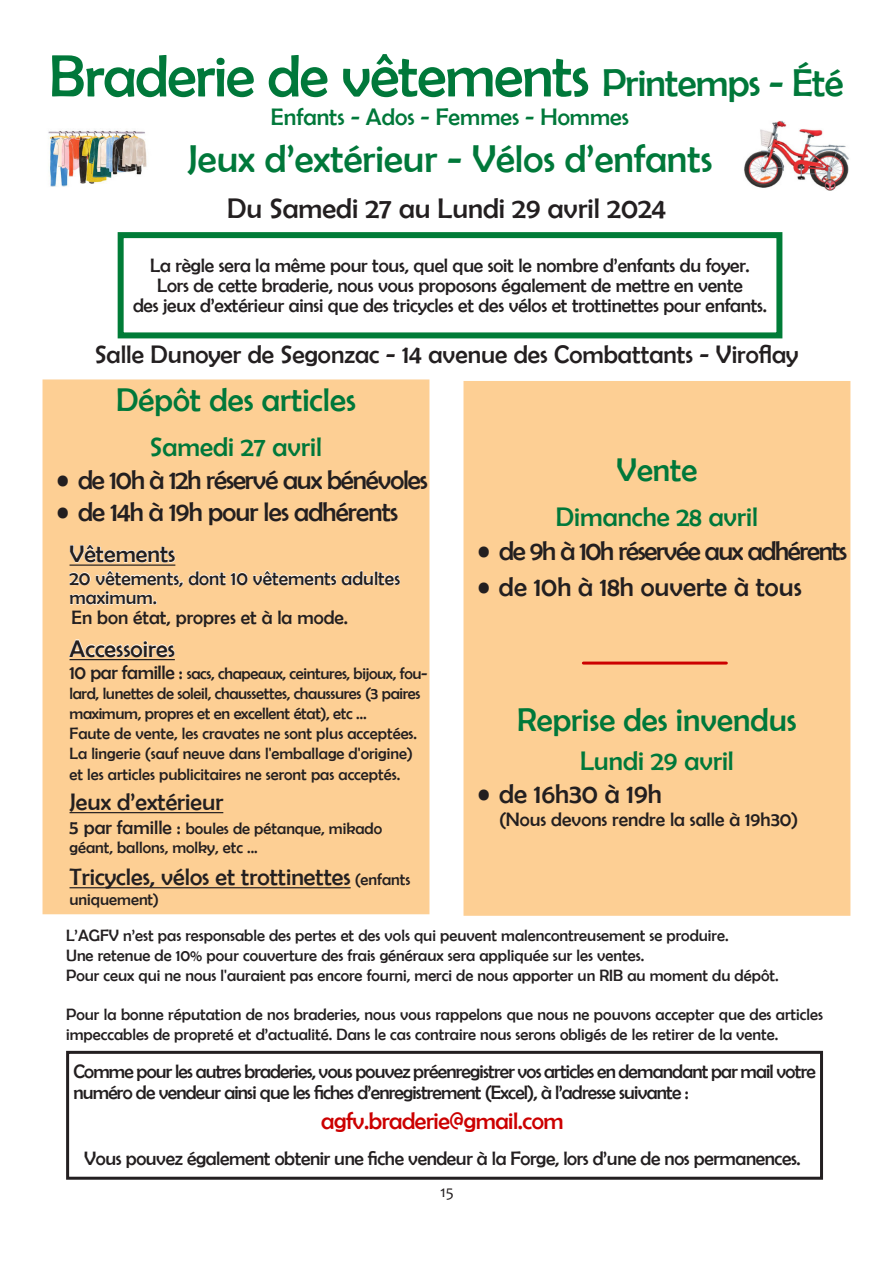
<style>
.page{position:relative;width:893px;height:1263px;background:#fff}
.page>*{position:absolute;margin:0;border:0;box-sizing:border-box;transform-origin:0 0}
.t1{font:60px "Berlin Sans FB";letter-spacing:-.02em;color:#00783a}
.t2{font:39px "Berlin Sans FB";color:#00783a}
.t3{font:33px "Berlin Sans FB";color:#00783a}
.t4{font:28.5px "Berlin Sans FB";color:#231f20}
.t5{font:27px "Berlin Sans FB";letter-spacing:-.04em;color:#231f20}
.t6{font:27px "Berlin Sans FB";color:#00783a}
.t7{font:27px "Berlin Sans FB";color:#231f20}
.t8{font:25.5px "Berlin Sans FB";color:#231f20}
.t9{font:24px "Berlin Sans FB";color:#231f20}
.t10{font:24px "Berlin Sans FB";color:#00783a}
.t11{font:24px "Berlin Sans FB";letter-spacing:-.02em;color:#c00}
.t12{font:19.5px/19.8px "Berlin Sans FB";letter-spacing:-.01em;color:#231f20;text-align:center}
.t13{font:19.5px/21px "Berlin Sans FB";letter-spacing:-.04em;color:#231f20}
.t14{font:16.5px/20.1px "Berlin Sans FB";color:#231f20}
.t15{font:16.5px "Candara";color:#231f20}
.s1{font-size:39px}
.s2{font-size:19.5px}
.s3{font-size:16.5px}
</style>
<div class="page">
<div style="left:66px;top:1051px;width:757px;height:129px;border:3px solid #231f20"></div>
<img style="left:744px;top:121px;width:105px;height:69px">
<img style="left:48px;top:130px;width:99px;height:57px">
<div style="left:118px;top:232px;width:664px;height:106px;border:6px solid #007c37"></div>
<div style="left:43px;top:380px;width:386px;height:533px;background:#fdcf94"></div>
<hr style="left:70px;top:564px;width:105px;height:2px;background:#231f20">
<hr style="left:70px;top:659px;width:105px;height:1px;background:#231f20">
<hr style="left:70px;top:812px;width:153px;height:1px;background:#231f20">
<hr style="left:70px;top:887px;width:281px;height:1px;background:#231f20">
<svg style="left:69px;top:544px;width:107px;height:19px"></svg>
<svg style="left:69px;top:570px;width:331px;height:35px"></svg>
<svg style="left:69px;top:639px;width:106px;height:19px"></svg>
<div style="left:43px;top:379px;width:386px;height:535px;border:2px solid #fdcf94"></div>
<div style="left:464px;top:382px;width:386px;height:533px;background:#fdcf94"></div>
<div style="left:463px;top:381px;width:387px;height:535px;border:2px solid #fdcf94"></div>
<hr style="left:583px;top:661px;width:143px;height:3px;background:#c00">
<h1 class="t1" style="left:49px;top:43px;width:796px">Braderie de vêtements <span class="s1">Printemps - Été</span></h1>
<h3 class="t10" style="left:271px;top:104px;width:359px">Enfants - Ados - Femmes - Hommes</h3>
<h2 class="t2" style="left:188px;top:137px;width:526px">Jeux d’extérieur - Vélos d’enfants</h2>
<h3 class="t4" style="left:227px;top:192px;width:440px">Du Samedi 27 au Lundi 29 avril 2024</h3>
<p class="t12" style="left:133px;top:255px;width:636px">La règle sera la même pour tous, quel que soit le nombre d’enfants du foyer.<br>Lors de cette braderie, nous vous proposons également de mettre en vente<br>des jeux d’extérieur ainsi que des tricycles et des vélos et trottinettes pour enfants.</p>
<h3 class="t8" style="left:95px;top:341px;width:705px">Salle Dunoyer de Segonzac - 14 avenue des Combattants - Viroflay</h3>
<h3 class="t3" style="left:116px;top:381px;width:241px">Dépôt des articles</h3>
<h3 class="t6" style="left:150px;top:432px;width:174px">Samedi 27 avril</h3>
<h3 class="t5" style="left:57px;top:465px;width:373px">• de 10h à 12h réservé aux bénévoles</h3>
<h3 class="t5" style="left:57px;top:497px;width:343px">• de 14h à 19h pour les adhérents</h3>
<h3 class="t9" style="left:70px;top:540px;width:107px">Vêtements</h3>
<p class="t12" style="left:70px;top:568px;width:332px;text-align:left">20 vêtements, dont 10 vêtements adultes maximum.<br>En bon état, propres et à la mode.</p>
<h3 class="t9" style="left:70px;top:635px;width:107px">Accessoires</h3>
<p class="t14" style="left:70px;top:664px;width:360px"><span class="s2">10 par famille :</span> sacs, chapeaux, ceintures, bijoux, fou&shy;lard, lunettes de soleil, chaussettes, chaussures (3 paires maximum, propres et en excellent état), etc …<br>Faute de vente, les cravates ne sont plus acceptées.<br>La lingerie (sauf neuve dans l'emballage d'origine) et les articles publicitaires ne seront pas acceptés.</p>
<h3 class="t9" style="left:70px;top:788px;width:155px">Jeux d’extérieur</h3>
<p class="t14" style="left:70px;top:818px;width:314px"><span class="s2">5 par famille :</span> boules de pétanque, mikado géant, ballons, molky, etc ...</p>
<h3 class="t9" style="left:70px;top:863px;width:342px">Tricycles, vélos et trottinettes <span class="s3">(enfants</span></h3>
<p class="t14" style="left:70px;top:889px;width:91px">uniquement)</p>
<h3 class="t3" style="left:617px;top:452px;width:82px">Vente</h3>
<h3 class="t6" style="left:556px;top:502px;width:204px">Dimanche 28 avril</h3>
<h3 class="t5" style="left:478px;top:536px;width:371px">• de 9h à 10h réservée aux adhérents</h3>
<h3 class="t7" style="left:478px;top:572px;width:325px">• de 10h à 18h ouverte à tous</h3>
<h3 class="t3" style="left:517px;top:702px;width:281px">Reprise des invendus</h3>
<h3 class="t6" style="left:580px;top:746px;width:155px">Lundi 29 avril</h3>
<h3 class="t7" style="left:478px;top:778px;width:186px">• de 16h30 à 19h</h3>
<p class="t12" style="left:499px;top:809px;width:301px">(Nous devons rendre la salle à 19h30)</p>
<p class="t14" style="left:66px;top:925px;width:714px">L’AGFV n’est pas responsable des pertes et des vols qui peuvent malencontreusement se produire.<br>Une retenue de 10% pour couverture des frais généraux sera appliquée sur les ventes.<br>Pour ceux qui ne nous l'auraient pas encore fourni, merci de nous apporter un RIB au moment du dépôt.</p>
<p class="t14" style="left:66px;top:1004px;width:758px">Pour la bonne réputation de nos braderies, nous vous rappelons que nous ne pouvons accepter que des articles impeccables de propreté et d’actualité. Dans le cas contraire nous serons obligés de les retirer de la vente.</p>
<p class="t13" style="left:73px;top:1061px;width:744px">Comme pour les autres braderies, vous pouvez préenregistrer vos articles en demandant par mail votre numéro de vendeur ainsi que les fiches d’enregistrement (Excel), à l’adresse suivante :</p>
<h3 class="t11" style="left:321px;top:1107px;width:244px">agfv.braderie@gmail.com</h3>
<p class="t12" style="left:84px;top:1148px;width:718px">Vous pouvez également obtenir une fiche vendeur à la Forge, lors d’une de nos permanences.</p>
<p class="t15" style="left:440px;top:1181px;width:15px">15</p>
</div>
